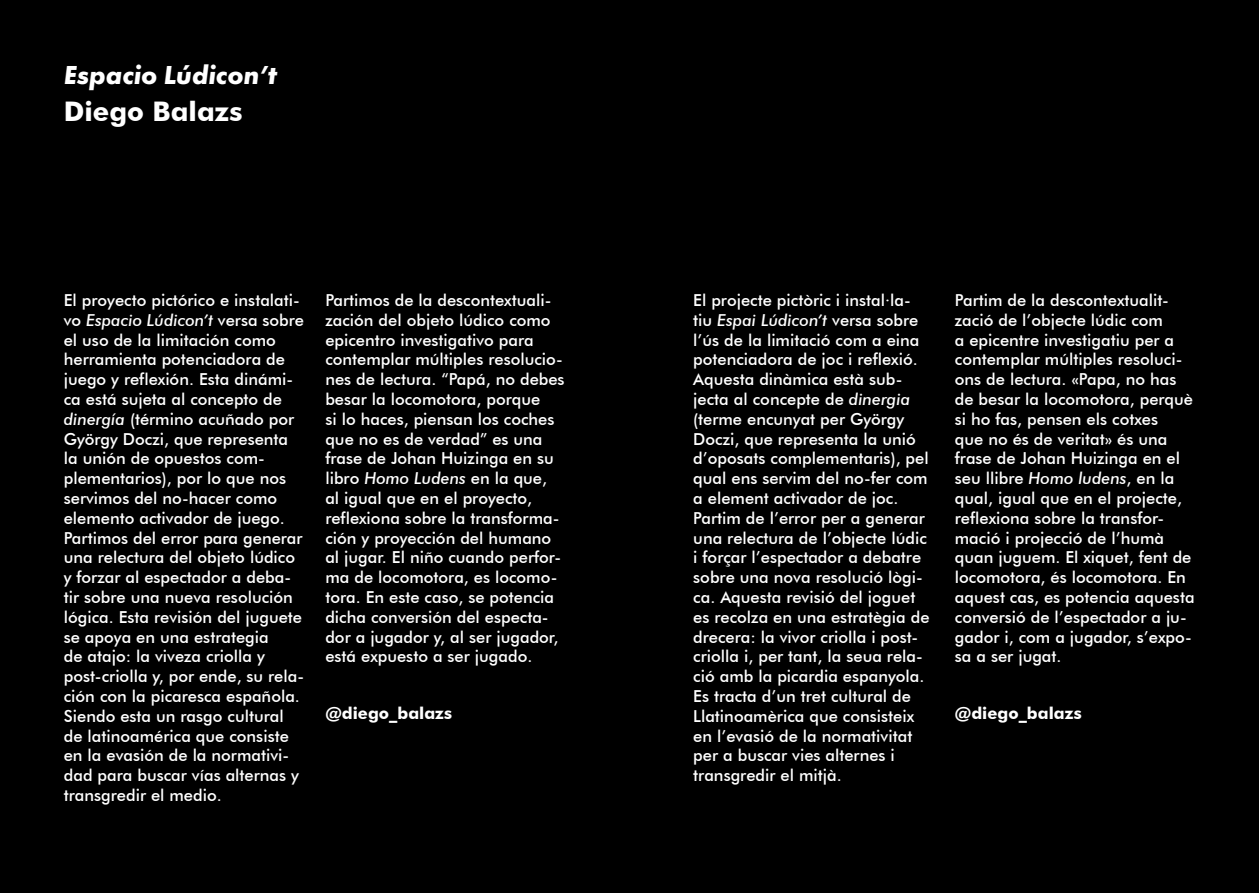
<style>
.page{position:relative;width:1259px;height:893px;background:#000}
.page>*{position:absolute;margin:0;border:0;box-sizing:border-box;transform-origin:0 0}
.t1{font:italic 700 27px "Futura PT";color:#fff}
.t2{font:700 27px "Futura BT";color:#fff}
.t3{font:500 16.5px/19.8px "Futura BT";color:#fff}
.t4{font:700 16.5px "Futura BT";color:#fff}
.s1{font-style:italic}
</style>
<div class="page">
<h1 class="t1" style="left:64px;top:59px;width:214px">Espacio Lúdicon’t</h1>
<h1 class="t2" style="left:64px;top:95px;width:180px">Diego Balazs</h1>
<p class="t3" style="left:64px;top:290px;width:242px">El proyecto pictórico e instalati&shy;vo <span class="s1">Espacio Lúdicon’t</span> versa sobre el uso de la limitación como herramienta potenciadora de juego y reflexión. Esta dinámi&shy;ca está sujeta al concepto de <span class="s1">dinergía</span> (término acuñado por<br>György Doczi, que representa la unión de opuestos com&shy;plementarios), por lo que nos servimos del no-hacer como elemento activador de juego.<br>Partimos del error para generar una relectura del objeto lúdico y forzar al espectador a deba&shy;tir sobre una nueva resolución lógica. Esta revisión del juguete se apoya en una estrategia<br>de atajo: la viveza criolla y post-criolla y, por ende, su rela&shy;ción con la picaresca española.<br>Siendo esta un rasgo cultural de latinoamérica que consiste en la evasión de la normativi&shy;dad para buscar vías alternas y transgredir el medio.</p>
<p class="t3" style="left:325px;top:290px;width:241px">Partimos de la descontextuali&shy;zación del objeto lúdico como epicentro investigativo para contemplar múltiples resolucio&shy;nes de lectura. “Papá, no debes besar la locomotora, porque<br>si lo haces, piensan los coches que no es de verdad” es una frase de Johan Huizinga en su libro <span class="s1">Homo Ludens</span> en la que, al igual que en el proyecto, reflexiona sobre la transforma&shy;ción y proyección del humano al jugar. El niño cuando perfor&shy;ma de locomotora, es locomo&shy;tora. En este caso, se potencia dicha conversión del especta&shy;dor a jugador y, al ser jugador, está expuesto a ser jugado.</p>
<p class="t4" style="left:325px;top:703px;width:128px">@diego_balazs</p>
<p class="t3" style="left:693px;top:290px;width:238px">El projecte pictòric i instal·la&shy;tiu <span class="s1">Espai Lúdicon’t</span> versa sobre l’ús de la limitació com a eina potenciadora de joc i reflexió.<br>Aquesta dinàmica està sub&shy;jecta al concepte de <span class="s1">dinergia </span>(terme encunyat per György<br>Doczi, que representa la unió d’oposats complementaris), pel qual ens servim del no-fer com a element activador de joc.<br>Partim de l’error per a generar una relectura de l’objecte lúdic i forçar l’espectador a debatre sobre una nova resolució lògi&shy;ca. Aquesta revisió del joguet es recolza en una estratègia de drecera: la vivor criolla i post&shy;criolla i, per tant, la seua rela&shy;ció amb la picardia espanyola.<br>Es tracta d’un tret cultural de<br>Llatinoamèrica que consisteix en l’evasió de la normativitat per a buscar vies alternes i transgredir el mitjà.</p>
<p class="t3" style="left:955px;top:290px;width:241px">Partim de la descontextualit&shy;zació de l’objecte lúdic com<br>a epicentre investigatiu per a contemplar múltiples resoluci&shy;ons de lectura. «Papa, no has de besar la locomotora, perquè si ho fas, pensen els cotxes<br>que no és de veritat» és una frase de Johan Huizinga en el seu llibre <span class="s1">Homo ludens</span>, en la qual, igual que en el projecte, reflexiona sobre la transfor&shy;mació i projecció de l’humà quan juguem. El xiquet, fent de locomotora, és locomotora. En aquest cas, es potencia aquesta conversió de l’espectador a ju&shy;gador i, com a jugador, s’expo&shy;sa a ser jugat.</p>
<p class="t4" style="left:955px;top:703px;width:128px">@diego_balazs</p>
</div>
